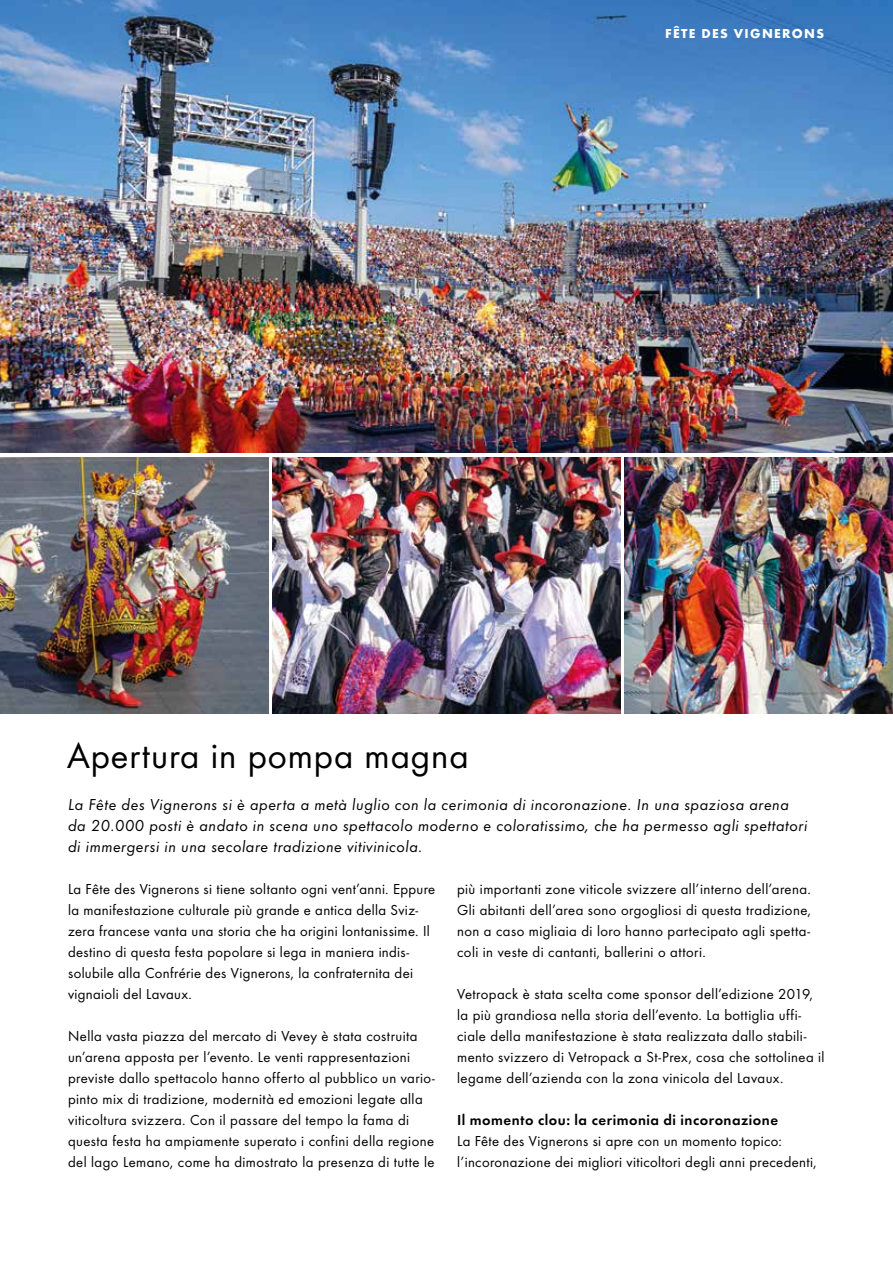
<style>
.page{position:relative;width:893px;height:1263px;background:#fff}
.page>*{position:absolute;margin:0;border:0;box-sizing:border-box;transform-origin:0 0}
.t1{font:37.5px "Futura Boo";letter-spacing:.025em;color:#000}
.t2{font:16.5px/21px "Futura Boo Obl";letter-spacing:.03em;color:#000}
.t3{font:15px/21px "Futura Boo";letter-spacing:.03em;color:#000}
.t4{font:15px "Futura Dem";letter-spacing:.035em;color:#000}
.t5{font:700 13.5px "Futura";letter-spacing:.1em;color:#fff}
</style>
<div class="page">
<img style="left:0;top:0;width:893px;height:453px">
<img style="left:272px;top:457px;width:349px;height:257px">
<img style="left:0;top:457px;width:268px;height:257px">
<img style="left:625px;top:457px;width:268px;height:257px">
<p class="t5" style="left:665px;top:25px;width:161px">FÊTE DES VIGNERONS</p>
<h1 class="t1" style="left:67px;top:733px;width:403px">Apertura in pompa magna</h1>
<p class="t2" style="left:68px;top:794px;width:741px">La Fête des Vignerons si è aperta a metà luglio con la cerimonia di incoronazione. In una spaziosa arena da 20.000 posti è andato in scena uno spettacolo moderno e coloratissimo, che ha permesso agli spettatori di immergersi in una secolare tradizione vitivinicola.</p>
<p class="t3" style="left:68px;top:878px;width:369px">La Fête des Vignerons si tiene soltanto ogni vent’anni. Eppure la manifestazione culturale più grande e antica della Sviz&shy;zera francese vanta una storia che ha origini lontanissime. Il destino di questa festa popolare si lega in maniera indis&shy;solubile alla Confrérie des Vignerons, la confraternita dei vignaioli del Lavaux.</p>
<p class="t3" style="left:68px;top:1025px;width:368px">Nella vasta piazza del mercato di Vevey è stata costruita un’arena apposta per l’evento. Le venti rappresentazioni previste dallo spettacolo hanno offerto al pubblico un vario&shy;pinto mix di tradizione, modernità ed emozioni legate alla viticoltura svizzera. Con il passare del tempo la fama di questa festa ha ampiamente superato i confini della regione del lago Lemano, come ha dimostrato la presenza di tutte le</p>
<p class="t3" style="left:457px;top:878px;width:355px;text-align:justify">più importanti zone viticole svizzere all’interno dell’arena.<br>Gli abitanti dell’area sono orgogliosi di questa tradizione, non a caso migliaia di loro hanno partecipato agli spetta&shy;coli in veste di cantanti, ballerini o attori.</p>
<p class="t3" style="left:457px;top:983px;width:369px">Vetropack è stata scelta come sponsor dell’edizione 2019, la più grandiosa nella storia dell’evento. La bottiglia uffi&shy;ciale della manifestazione è stata realizzata dallo stabili&shy;mento svizzero di Vetropack a St-Prex, cosa che sottolinea il legame dell’azienda con la zona vinicola del Lavaux.</p>
<p class="t4" style="left:457px;top:1111px;width:322px">Il momento clou: la cerimonia di incoronazione</p>
<p class="t3" style="left:457px;top:1130px;width:361px">La Fête des Vignerons si apre con un momento topico: l’incoronazione dei migliori viticoltori degli anni precedenti,</p>
</div>
